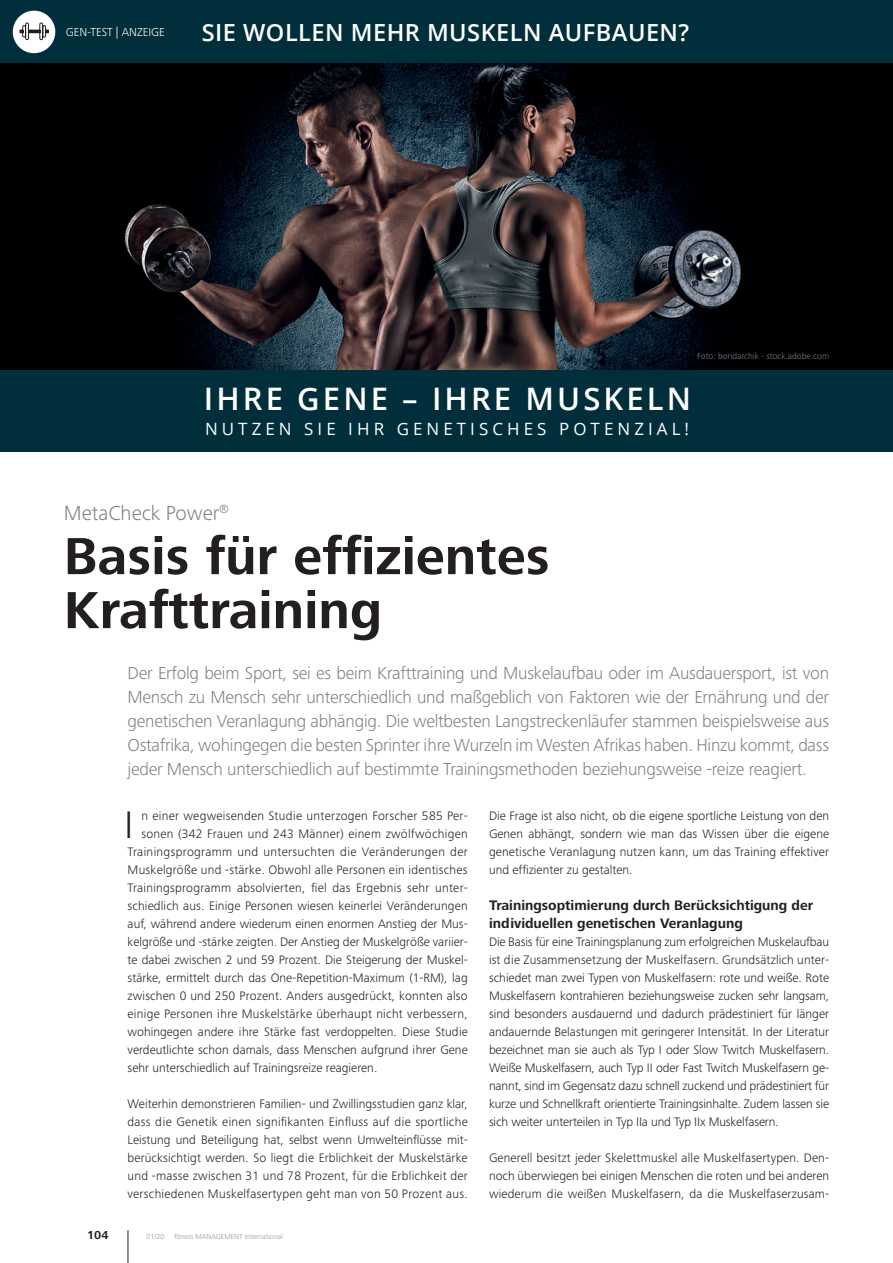
<style>
.page{position:relative;width:893px;height:1263px;background:#fff}
.page>*{position:absolute;margin:0;border:0;box-sizing:border-box;transform-origin:0 0}
.t1{font:700 54px/54px "Frutiger Next Pro";color:#231f20}
.t2{font:300 39.75px "Frutiger Next Pro";color:#231f20}
.t3{font:600 31.05px "Open Sans";letter-spacing:.1em;color:#fff}
.t4{font:600 23.55px "Open Sans";letter-spacing:.02em;color:#fff}
.t5{font:300 21px "Frutiger Next Pro";color:#808285}
.t6{font:300 18px/24px "Frutiger Next Pro";letter-spacing:-.015em;color:#808285;text-align:justify}
.t7{font:16.95px "Open Sans";letter-spacing:.24em;color:#fff}
.t8{font:700 14.25px/18px "Frutiger Next Pro";color:#231f20}
.t9{font:300 12.75px/18px "Frutiger Next Pro";letter-spacing:.01em;color:#231f20;text-align:justify}
.t10{font:300 12px "Frutiger Next Pro";color:#fff}
.t11{font:700 12px "Frutiger Next Pro";color:#231f20}
.t12{font:300 9px "Frutiger Next Pro";color:#808285}
.t13{font:300 7.5px "Frutiger Next Pro";color:#939598}
</style>
<div class="page">
<div style="left:0;top:0;width:893px;height:64px;background:#002e3a"></div>
<div style="left:0;top:370px;width:893px;height:82px;background:#002e3a"></div>
<img style="left:0;top:64px;width:893px;height:306px">
<hr style="left:128px;top:1230px;width:1px;height:33px;background:#231f20">
<div style="left:13px;top:11px;width:42px;height:42px;background:#fff;border-radius:50%"></div>
<svg style="left:19px;top:22px;width:30px;height:18px"></svg>
<p class="t10" style="left:66px;top:25px;width:100px">GEN-TEST | ANZEIGE</p>
<h3 class="t4" style="left:202px;top:16px;width:489px">SIE WOLLEN MEHR MUSKELN AUFBAUEN?</h3>
<p class="t12" style="left:697px;top:351px;width:134px">Foto: bondarchik - stock.adobe.com</p>
<h3 class="t3" style="left:204px;top:377px;width:489px">IHRE GENE – IHRE MUSKELN</h3>
<h3 class="t7" style="left:205px;top:418px;width:486px">NUTZEN SIE IHR GENETISCHES POTENZIAL!</h3>
<h3 class="t5" style="left:64px;top:501px;width:167px">MetaCheck Power<sup>®</sup></h3>
<h1 class="t1" style="left:64px;top:529px;width:487px">Basis für effizientes<br>Krafttraining</h1>
<p class="t6" style="left:128px;top:661px;width:703px">Der Erfolg beim Sport, sei es beim Krafttraining und Muskelaufbau oder im Ausdauersport, ist von Mensch zu Mensch sehr unterschiedlich und maßgeblich von Faktoren wie der Ernährung und der genetischen Veranlagung abhängig. Die weltbesten Langstreckenläufer stammen beispielsweise aus Ostafrika, wohingegen die besten Sprinter ihre Wurzeln im Westen Afrikas haben. Hinzu kommt, dass jeder Mensch unterschiedlich auf bestimmte Trainingsmethoden beziehungsweise -reize reagiert.</p>
<p class="t9" style="left:489px;top:807px;width:342px">Die Frage ist also nicht, ob die eigene sportliche Leistung von den Genen abhängt, sondern wie man das Wissen über die eigene genetische Veranlagung nutzen kann, um das Training effektiver und effizienter zu gestalten.</p>
<p class="t8" style="left:489px;top:896px;width:326px">Trainingsoptimierung durch Berücksichtigung der individuellen genetischen Veranlagung</p>
<p class="t9" style="left:489px;top:933px;width:342px">Die Basis für eine Trainingsplanung zum erfolgreichen Muskelaufbau ist die Zusammensetzung der Muskelfasern. Grundsätzlich unter&shy;schiedet man zwei Typen von Muskelfasern: rote und weiße. Rote Muskelfasern kontrahieren beziehungsweise zucken sehr langsam, sind besonders ausdauernd und dadurch prädestiniert für länger andauernde Belastungen mit geringerer Intensität. In der Literatur bezeichnet man sie auch als Typ I oder Slow Twitch Muskelfasern.<br>Weiße Muskelfasern, auch Typ II oder Fast Twitch Muskelfasern ge&shy;nannt, sind im Gegensatz dazu schnell zuckend und prädestiniert für kurze und Schnellkraft orientierte Trainingsinhalte. Zudem lassen sie sich weiter unterteilen in Typ IIa und Typ IIx Muskelfasern.</p>
<p class="t9" style="left:489px;top:1149px;width:342px">Generell besitzt jeder Skelettmuskel alle Muskelfasertypen. Den&shy;noch überwiegen bei einigen Menschen die roten und bei anderen wiederum die weißen Muskelfasern, da die Muskelfaserzusam-</p>
<h2 class="t2" style="left:124px;top:802px;width:11px">I</h2>
<p class="t9" style="left:141px;top:807px;width:328px">n einer wegweisenden Studie unterzogen Forscher 585 Per-</p>
<p class="t9" style="left:141px;top:825px;width:328px">sonen (342 Frauen und 243 Männer) einem zwölfwöchigen</p>
<p class="t9" style="left:128px;top:843px;width:342px">Trainingsprogramm und untersuchten die Veränderungen der</p>
<p class="t9" style="left:128px;top:861px;width:342px">Muskelgröße und -stärke. Obwohl alle Personen ein identisches</p>
<p class="t9" style="left:128px;top:879px;width:342px">Trainingsprogramm absolvierten, fiel das Ergebnis sehr unter-</p>
<p class="t9" style="left:128px;top:897px;width:342px">schiedlich aus. Einige Personen wiesen keinerlei Veränderungen</p>
<p class="t9" style="left:128px;top:915px;width:342px">auf, während andere wiederum einen enormen Anstieg der Mus-</p>
<p class="t9" style="left:128px;top:933px;width:342px">kelgröße und -stärke zeigten. Der Anstieg der Muskelgröße variier-</p>
<p class="t9" style="left:128px;top:951px;width:342px">te dabei zwischen 2 und 59 Prozent. Die Steigerung der Muskel-</p>
<p class="t9" style="left:128px;top:969px;width:342px">stärke, ermittelt durch das One-Repetition-Maximum (1-RM), lag</p>
<p class="t9" style="left:128px;top:987px;width:342px">zwischen 0 und 250 Prozent. Anders ausgedrückt, konnten also</p>
<p class="t9" style="left:128px;top:1005px;width:342px">einige Personen ihre Muskelstärke überhaupt nicht verbessern,</p>
<p class="t9" style="left:128px;top:1023px;width:342px">wohingegen andere ihre Stärke fast verdoppelten. Diese Studie</p>
<p class="t9" style="left:128px;top:1041px;width:342px">verdeutlichte schon damals, dass Menschen aufgrund ihrer Gene</p>
<p class="t9" style="left:128px;top:1059px;width:251px">sehr unterschiedlich auf Trainingsreize reagieren.</p>
<p class="t9" style="left:128px;top:1095px;width:342px">Weiterhin demonstrieren Familien- und Zwillingsstudien ganz klar, dass die Genetik einen signifikanten Einfluss auf die sportliche Leistung und Beteiligung hat, selbst wenn Umwelteinflüsse mit&shy;berücksichtigt werden. So liegt die Erblichkeit der Muskelstärke und -masse zwischen 31 und 78 Prozent, für die Erblichkeit der verschiedenen Muskelfasertypen geht man von 50 Prozent aus.</p>
<p class="t11" style="left:87px;top:1228px;width:23px">104</p>
<p class="t13" style="left:146px;top:1232px;width:20px">01/20</p>
<p class="t13" style="left:174px;top:1232px;width:110px">fitness MANAGEMENT international</p>
</div>
